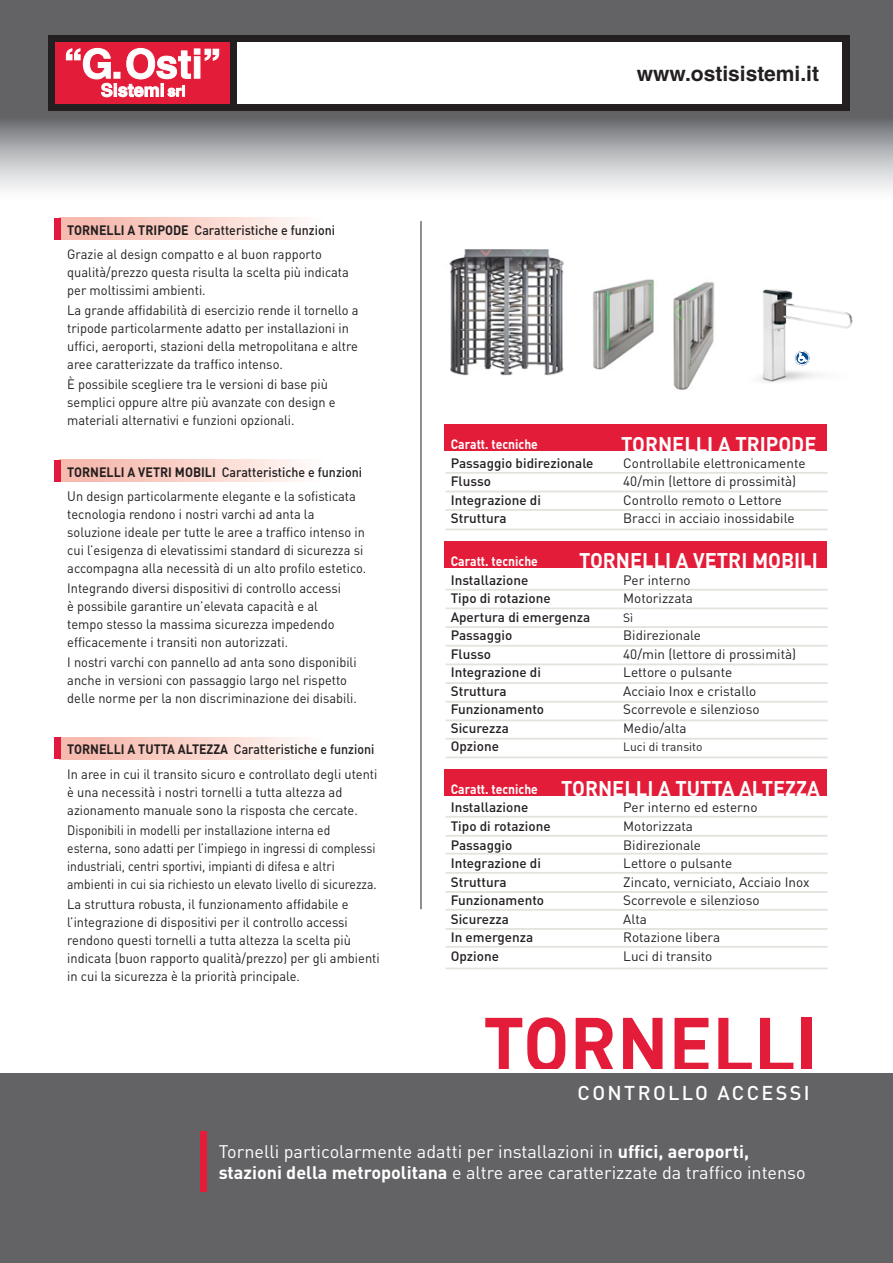
<style>
.page{position:relative;width:893px;height:1263px;background:#fff}
.page>*{position:absolute;margin:0;border:0;box-sizing:border-box;transform-origin:0 0}
.t1{font:700 76.2px "DIN";color:#e31d39;scale:.95 1}
.t2{font:700 21px "DIN";color:#fff;scale:.95 1}
.t3{font:700 21px "Helvetica LT Std";color:#231f20}
.t4{font:500 19.8px "DIN";letter-spacing:.12em;color:#fff}
.t5{font:18px/21px "DIN";color:#fff}
.t6{font:13.5px/18px "DIN";color:#231f20;scale:.95 1}
.t7{font:13.5px "DIN";color:#231f20}
.t8{font:500 13.5px "DIN";color:#231f20}
.t9{font:13.5px/18px "DIN";color:#231f20;scale:.9 1}
.t10{font:500 13.5px "DIN";color:#231f20;scale:.92 1}
.t11{font:700 13.5px "DIN";color:#fff;scale:.9 1}
.t12{font:12px "DIN";color:#231f20}
.s1{font-weight:700}
</style>
<div class="page">
<svg style="left:0;top:0;width:893px;height:237px"></svg>
<div style="left:48px;top:35px;width:189px;height:75px;background:#231f20"></div>
<div style="left:230px;top:35px;width:619px;height:75px;background:#231f20"></div>
<div style="left:55px;top:42px;width:175px;height:61px;background:#e31d39"></div>
<div style="left:237px;top:42px;width:605px;height:61px;background:#fff"></div>
<svg style="left:66px;top:48px;width:153px;height:49px"></svg>
<div style="left:0;top:1074px;width:893px;height:189px;background:#636366"></div>
<hr style="left:421px;top:221px;width:1px;height:688px;background:#231f20">
<div style="left:445px;top:425px;width:382px;height:26px;background:#e31d39"></div>
<hr style="left:446px;top:472px;width:382px;height:2px;background:#e3e3de">
<hr style="left:446px;top:491px;width:382px;height:1px;background:#e3e3de">
<hr style="left:446px;top:509px;width:382px;height:2px;background:#e3e3de">
<hr style="left:446px;top:529px;width:382px;height:1px;background:#e3e3de">
<div style="left:200px;top:1131px;width:6px;height:61px;background:#e31d39"></div>
<div style="left:60px;top:218px;width:307px;height:21px;background:linear-gradient(to right,#f5b2a4,#fff)"></div>
<div style="left:54px;top:218px;width:7px;height:21px;background:#e3183e"></div>
<div style="left:60px;top:460px;width:307px;height:21px;background:linear-gradient(to right,#f5b2a4,#fff)"></div>
<div style="left:54px;top:460px;width:7px;height:21px;background:#e3183e"></div>
<div style="left:60px;top:738px;width:307px;height:21px;background:linear-gradient(to right,#f5b2a4,#fff)"></div>
<div style="left:54px;top:738px;width:7px;height:21px;background:#e3183e"></div>
<img style="left:449px;top:249px;width:115px;height:127px">
<img style="left:593px;top:279px;width:122px;height:111px">
<div style="left:445px;top:542px;width:382px;height:26px;background:#e31d39"></div>
<hr style="left:446px;top:589px;width:382px;height:2px;background:#e3e3de">
<hr style="left:446px;top:607px;width:382px;height:2px;background:#e3e3de">
<hr style="left:446px;top:626px;width:382px;height:2px;background:#e3e3de">
<hr style="left:446px;top:645px;width:382px;height:2px;background:#e3e3de">
<hr style="left:446px;top:663px;width:382px;height:2px;background:#e3e3de">
<hr style="left:446px;top:682px;width:382px;height:2px;background:#e3e3de">
<hr style="left:446px;top:701px;width:382px;height:2px;background:#e3e3de">
<hr style="left:446px;top:719px;width:382px;height:2px;background:#e3e3de">
<hr style="left:446px;top:738px;width:382px;height:2px;background:#e3e3de">
<hr style="left:446px;top:756px;width:382px;height:2px;background:#e3e3de">
<div style="left:445px;top:770px;width:382px;height:26px;background:#e31d39"></div>
<hr style="left:446px;top:816px;width:382px;height:1px;background:#e3e3de">
<hr style="left:446px;top:835px;width:382px;height:2px;background:#e3e3de">
<hr style="left:446px;top:853px;width:382px;height:1px;background:#e3e3de">
<hr style="left:446px;top:872px;width:382px;height:2px;background:#e3e3de">
<hr style="left:446px;top:891px;width:382px;height:2px;background:#e3e3de">
<hr style="left:446px;top:909px;width:382px;height:2px;background:#e3e3de">
<hr style="left:446px;top:928px;width:382px;height:2px;background:#e3e3de">
<hr style="left:446px;top:946px;width:382px;height:2px;background:#e3e3de">
<hr style="left:446px;top:967px;width:382px;height:2px;background:#e3e3de">
<img style="left:759px;top:289px;width:94px;height:93px">
<svg style="left:795px;top:350px;width:15px;height:16px"></svg>
<div style="left:794px;top:350px;width:16px;height:16px;border:1px solid #fff;border-radius:50%"></div>
<div style="left:796px;top:351px;width:13px;height:14px;border:1px solid #fff;border-radius:50%"></div>
<svg style="left:798px;top:353px;width:9px;height:9px"></svg>
<p class="t10" style="left:67px;top:221px;width:293px"><span class="s1">TORNELLI A TRIPODE</span> Caratteristiche e funzioni</p>
<p class="t6" style="left:67px;top:245px;width:298px">Grazie al design compatto e al buon rapporto qualità/prezzo questa risulta la scelta più indicata per moltissimi ambienti.</p>
<p class="t6" style="left:67px;top:301px;width:308px">La grande affidabilità di esercizio rende il tornello a tripode particolarmente adatto per installazioni in uffici, aeroporti, stazioni della metropolitana e altre aree caratterizzate da traffico intenso.</p>
<p class="t6" style="left:67px;top:375px;width:284px">È possibile scegliere tra le versioni di base più semplici oppure altre più avanzate con design e materiali alternativi e funzioni opzionali.</p>
<p class="t10" style="left:67px;top:463px;width:322px"><span class="s1">TORNELLI A VETRI MOBILI</span> Caratteristiche e funzioni</p>
<p class="t6" style="left:67px;top:487px;width:316px">Un design particolarmente elegante e la sofisticata tecnologia rendono i nostri varchi ad anta la soluzione ideale per tutte le aree a traffico intenso in cui l’esigenza di elevatissimi standard di sicurezza si accompagna alla necessità di un alto profilo estetico.</p>
<p class="t6" style="left:67px;top:579px;width:290px">Integrando diversi dispositivi di controllo accessi è possibile garantire un’elevata capacità e al tempo stesso la massima sicurezza impedendo efficacemente i transiti non autorizzati.</p>
<p class="t6" style="left:67px;top:653px;width:306px">I nostri varchi con pannello ad anta sono disponibili anche in versioni con passaggio largo nel rispetto delle norme per la non discriminazione dei disabili.</p>
<p class="t10" style="left:67px;top:741px;width:335px"><span class="s1">TORNELLI A TUTTA ALTEZZA</span> Caratteristiche e funzioni</p>
<p class="t6" style="left:67px;top:765px;width:328px">In aree in cui il transito sicuro e controllato degli utenti è una necessità i nostri tornelli a tutta altezza ad azionamento manuale sono la risposta che cercate.</p>
<p class="t9" style="left:67px;top:821px;width:345px">Disponibili in modelli per installazione interna ed esterna, sono adatti per l’impiego in ingressi di complessi industriali, centri sportivi, impianti di difesa e altri ambienti in cui sia richiesto un elevato livello di sicurezza.</p>
<p class="t6" style="left:67px;top:895px;width:330px">La struttura robusta, il funzionamento affidabile e l’integrazione di dispositivi per il controllo accessi rendono questi tornelli a tutta altezza la scelta più indicata (buon rapporto qualità/prezzo) per gli ambienti in cui la sicurezza è la priorità principale.</p>
<p class="t3" style="left:637px;top:61px;width:184px">www.ostisistemi.it</p>
<p class="t11" style="left:451px;top:435px;width:98px">Caratt. tecniche</p>
<p class="t2" style="left:621px;top:431px;width:207px">TORNELLI A TRIPODE</p>
<p class="t8" style="left:451px;top:454px;width:144px">Passaggio bidirezionale</p>
<p class="t7" style="left:623px;top:454px;width:184px">Controllabile elettronicamente</p>
<p class="t8" style="left:451px;top:473px;width:42px">Flusso</p>
<p class="t7" style="left:623px;top:473px;width:175px">40/min (lettore di prossimità)</p>
<p class="t8" style="left:451px;top:491px;width:92px">Integrazione di</p>
<p class="t7" style="left:623px;top:491px;width:160px">Controllo remoto o Lettore</p>
<p class="t8" style="left:451px;top:510px;width:58px">Struttura</p>
<p class="t7" style="left:623px;top:510px;width:173px">Bracci in acciaio inossidabile</p>
<p class="t2" style="left:579px;top:547px;width:253px">TORNELLI A VETRI MOBILI</p>
<p class="t11" style="left:451px;top:552px;width:98px">Caratt. tecniche</p>
<p class="t8" style="left:451px;top:571px;width:79px">Installazione</p>
<p class="t7" style="left:623px;top:571px;width:69px">Per interno</p>
<p class="t8" style="left:451px;top:589px;width:101px">Tipo di rotazione</p>
<p class="t7" style="left:623px;top:590px;width:71px">Motorizzata</p>
<p class="t8" style="left:451px;top:608px;width:141px">Apertura di emergenza</p>
<p class="t12" style="left:623px;top:610px;width:12px">Sì</p>
<p class="t8" style="left:451px;top:626px;width:63px">Passaggio</p>
<p class="t7" style="left:623px;top:627px;width:79px">Bidirezionale</p>
<p class="t8" style="left:451px;top:645px;width:42px">Flusso</p>
<p class="t7" style="left:623px;top:645px;width:175px">40/min (lettore di prossimità)</p>
<p class="t8" style="left:451px;top:663px;width:92px">Integrazione di</p>
<p class="t7" style="left:623px;top:664px;width:111px">Lettore o pulsante</p>
<p class="t8" style="left:451px;top:682px;width:58px">Struttura</p>
<p class="t7" style="left:623px;top:682px;width:134px">Acciaio Inox e cristallo</p>
<p class="t8" style="left:451px;top:700px;width:95px">Funzionamento</p>
<p class="t7" style="left:623px;top:701px;width:138px">Scorrevole e silenzioso</p>
<p class="t8" style="left:451px;top:719px;width:60px">Sicurezza</p>
<p class="t7" style="left:623px;top:719px;width:65px">Medio/alta</p>
<p class="t8" style="left:451px;top:738px;width:50px">Opzione</p>
<p class="t12" style="left:623px;top:739px;width:81px">Luci di transito</p>
<p class="t11" style="left:451px;top:780px;width:98px">Caratt. tecniche</p>
<p class="t2" style="left:561px;top:775px;width:274px">TORNELLI A TUTTA ALTEZZA</p>
<p class="t8" style="left:451px;top:799px;width:79px">Installazione</p>
<p class="t7" style="left:623px;top:799px;width:136px">Per interno ed esterno</p>
<p class="t8" style="left:451px;top:817px;width:101px">Tipo di rotazione</p>
<p class="t7" style="left:623px;top:818px;width:71px">Motorizzata</p>
<p class="t8" style="left:451px;top:836px;width:63px">Passaggio</p>
<p class="t7" style="left:623px;top:836px;width:79px">Bidirezionale</p>
<p class="t8" style="left:451px;top:854px;width:92px">Integrazione di</p>
<p class="t7" style="left:623px;top:855px;width:111px">Lettore o pulsante</p>
<p class="t8" style="left:451px;top:873px;width:58px">Struttura</p>
<p class="t7" style="left:623px;top:873px;width:188px">Zincato, verniciato, Acciaio Inox</p>
<p class="t8" style="left:451px;top:891px;width:95px">Funzionamento</p>
<p class="t7" style="left:623px;top:892px;width:138px">Scorrevole e silenzioso</p>
<p class="t8" style="left:451px;top:910px;width:60px">Sicurezza</p>
<p class="t7" style="left:623px;top:910px;width:25px">Alta</p>
<p class="t8" style="left:451px;top:928px;width:84px">In emergenza</p>
<p class="t7" style="left:623px;top:929px;width:98px">Rotazione libera</p>
<p class="t8" style="left:451px;top:947px;width:50px">Opzione</p>
<p class="t7" style="left:623px;top:947px;width:91px">Luci di transito</p>
<p class="t1" style="left:483px;top:995px;width:354px">TORNELLI</p>
<p class="t4" style="left:578px;top:1080px;width:234px">CONTROLLO ACCESSI</p>
<p class="t5" style="left:219px;top:1141px;width:588px">Tornelli particolarmente adatti per installazioni in <span class="s1">uffici, aeroporti, stazioni della metropolitana</span> e altre aree caratterizzate da traffico intenso</p>
</div>
